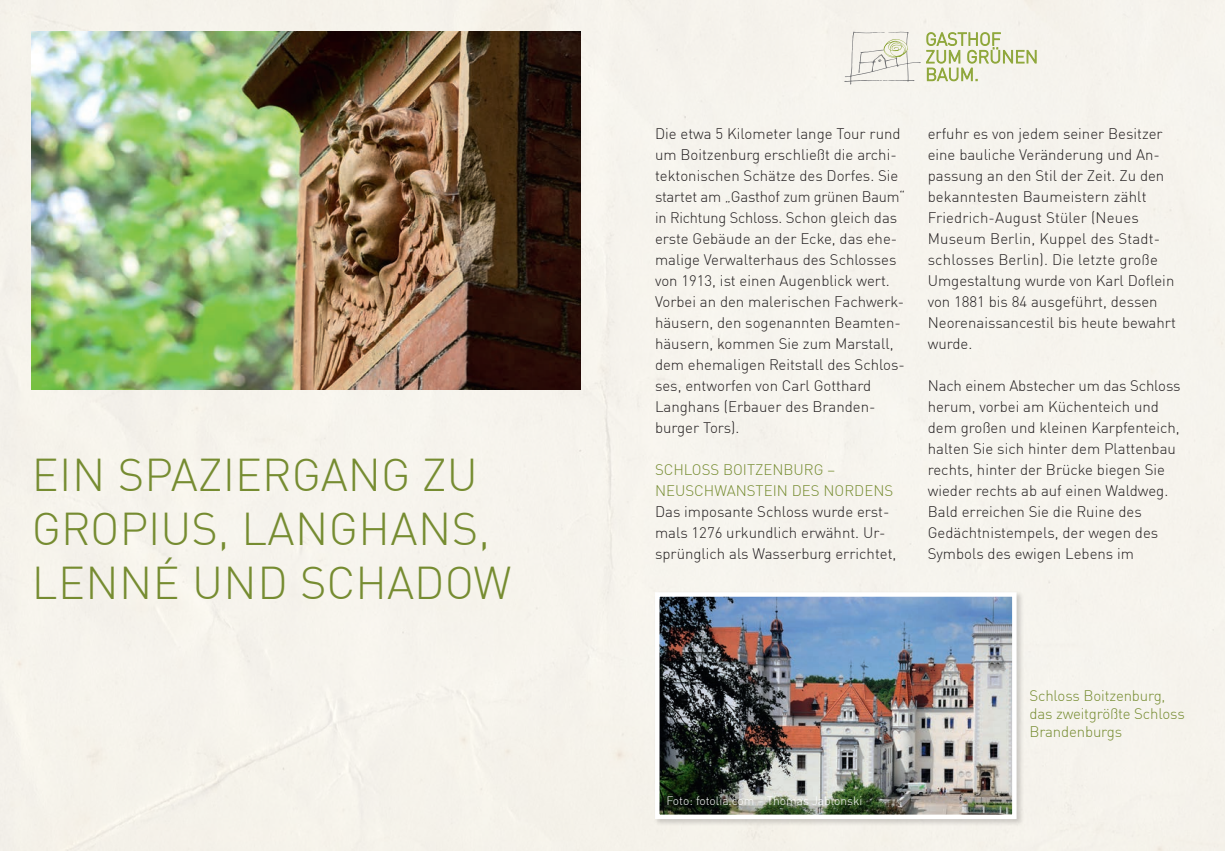
<style>
.page{position:relative;width:1225px;height:851px;background:#fff}
.page>*{position:absolute;margin:0;border:0;box-sizing:border-box;transform-origin:0 0}
.t1{font:300 45px/54px "DIN Offc";color:#768c31}
.t2{font:300 15px/21px "DIN Offc";color:#231f20}
.t3{font:300 15px/18px "DIN Offc";letter-spacing:-.01em;color:#768c31}
.t4{font:300 12px "DIN Offc";color:#fff}
</style>
<div class="page">
<div style="left:0;top:0;width:1225px;height:850px;background:#f6f3ed"></div>
<div style="left:653px;top:590px;width:371px;height:236px;background:#231f20;opacity:.2"></div>
<img style="left:660px;top:597px;width:351px;height:217px">
<div style="left:655px;top:592px;width:361px;height:227px;border:4px solid #fff"></div>
<img style="left:32px;top:32px;width:548px;height:357px">
<svg style="left:926px;top:32px;width:110px;height:49px;background:#dce0c1"></svg>
<svg style="left:844px;top:32px;width:76px;height:52px;background:#eae8e0"></svg>
<p class="t1" style="left:32px;top:447px;width:481px">EIN SPAZIERGANG ZU<br>GROPIUS, LANGHANS,<br>LENNÉ UND SCHADOW</p>
<p class="t2" style="left:655px;top:123px;width:252px">Die etwa 5 Kilometer lange Tour rund um Boitzenburg erschließt die archi&shy;tektonischen Schätze des Dorfes. Sie startet am „Gasthof zum grünen Baum“ in Richtung Schloss. Schon gleich das erste Gebäude an der Ecke, das ehe&shy;malige Verwalterhaus des Schlosses von 1913, ist einen Augenblick wert.<br>Vorbei an den malerischen Fachwerk&shy;häusern, den sogenannten Beamten&shy;häusern, kommen Sie zum Marstall, dem ehemaligen Reitstall des Schlos&shy;ses, entworfen von Carl Gotthard Langhans (Erbauer des Branden&shy;burger Tors).</p>
<p class="t3" style="left:655px;top:459px;width:240px;line-height:21px">SCHLOSS BOITZENBURG –<br>NEUSCHWANSTEIN DES NORDENS</p>
<p class="t2" style="left:655px;top:501px;width:243px">Das imposante Schloss wurde erst&shy;mals 1276 urkundlich erwähnt. Ur&shy;sprünglich als Wasserburg errichtet,</p>
<p class="t2" style="left:927px;top:123px;width:250px">erfuhr es von jedem seiner Besitzer eine bauliche Veränderung und An&shy;passung an den Stil der Zeit. Zu den bekanntesten Baumeistern zählt<br>Friedrich-August Stüler (Neues<br>Museum Berlin, Kuppel des Stadt&shy;schlosses Berlin). Die letzte große<br>Umgestaltung wurde von Karl Doflein von 1881 bis 84 ausgeführt, dessen<br>Neorenaissancestil bis heute bewahrt wurde.</p>
<p class="t2" style="left:927px;top:375px;width:254px">Nach einem Abstecher um das Schloss herum, vorbei am Küchenteich und dem großen und kleinen Karpfenteich, halten Sie sich hinter dem Plattenbau rechts, hinter der Brücke biegen Sie wieder rechts ab auf einen Waldweg.<br>Bald erreichen Sie die Ruine des Gedächtnistempels, der wegen des Symbols des ewigen Lebens im</p>
<p class="t4" style="left:666px;top:793px;width:197px">Foto: fotolia.com – Thomas Jablonski</p>
<p class="t3" style="left:1029px;top:686px;width:157px">Schloss Boitzenburg, das zweitgrößte Schloss<br>Brandenburgs</p>
</div>
